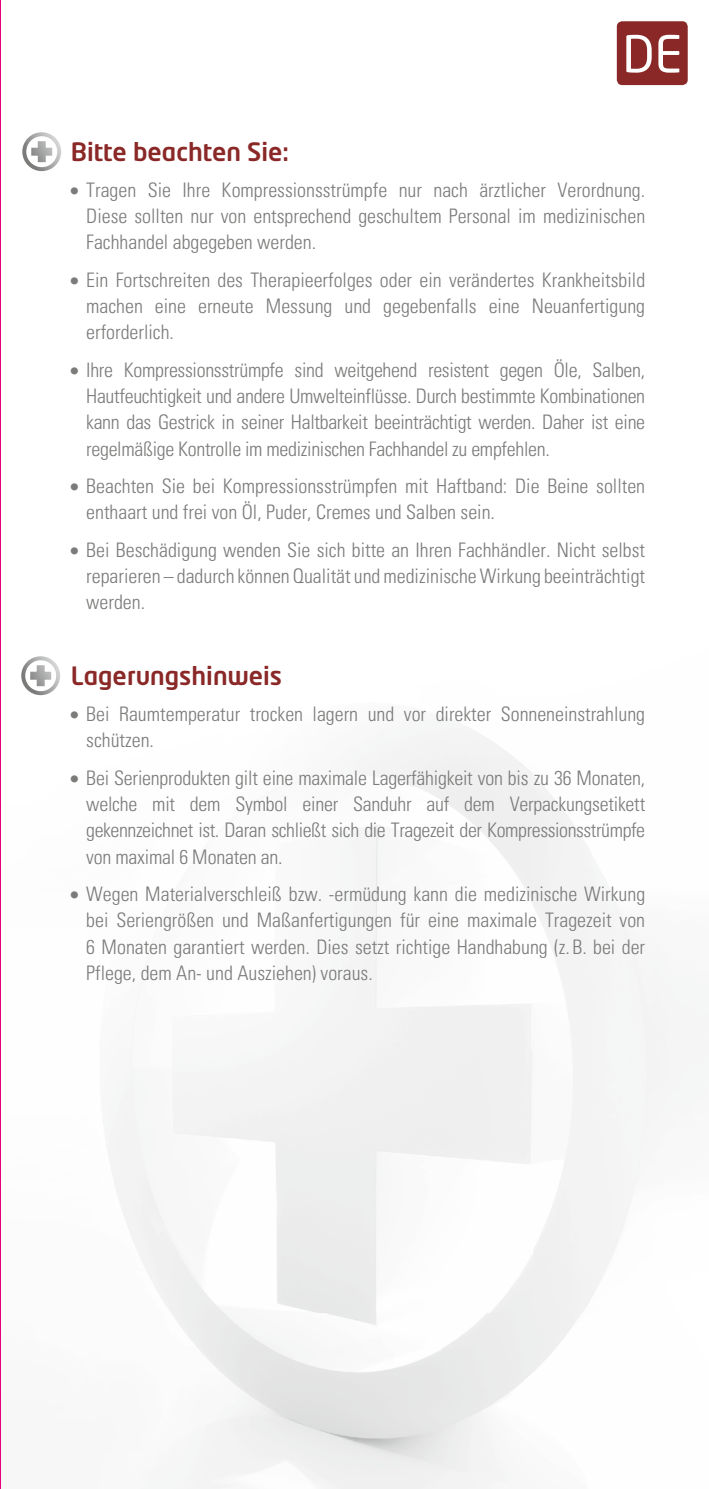
<style>
.page{position:relative;width:709px;height:1489px;background:#fff}
.page>*{position:absolute;margin:0;border:0;box-sizing:border-box;transform-origin:0 0}
.t1{font:50px "Neo Tech Std";color:#fff}
.t2{font:500 25px "Neo Tech Pro";color:#8a2827}
.t3{font:300 condensed 20px/26.2px "Univers LT Pro";color:#7b7b7a;text-align:justify}
</style>
<div class="page">
<img style="left:39px;top:21px;width:649px;height:1467px">
<img style="left:22px;top:132px;width:39px;height:39px">
<img style="left:31px;top:141px;width:21px;height:21px">
<img style="left:21px;top:656px;width:39px;height:39px">
<img style="left:30px;top:665px;width:21px;height:21px">
<div style="left:617px;top:21px;width:70px;height:64px;background:#8a2827;border-radius:5px"></div>
<hr style="left:0;top:0;width:1px;height:1488px;background:#e5007d">
<p class="t2" style="left:71px;top:136px;width:220px">Bitte beachten Sie:</p>
<h1 class="t1" style="left:622px;top:23px;width:61px">DE</h1>
<p class="t3" style="left:86px;top:175px;width:560px;text-indent:-17px">• Tragen Sie Ihre Kompressionsstrümpfe nur nach ärztlicher Verordnung.<br>Diese sollten nur von entsprechend geschultem Personal im medizinischen Fachhandel abgegeben werden.</p>
<p class="t3" style="left:86px;top:265px;width:560px;text-indent:-17px">• Ein Fortschreiten des Therapieerfolges oder ein verändertes Krankheitsbild machen eine erneute Messung und gegebenfalls eine Neuanfertigung erforderlich.</p>
<p class="t3" style="left:86px;top:355px;width:560px;text-indent:-17px">• Ihre Kompressionsstrümpfe sind weitgehend resistent gegen Öle, Salben, Hautfeuchtigkeit und andere Umwelteinflüsse. Durch bestimmte Kombinationen kann das Gestrick in seiner Haltbarkeit beeinträchtigt werden. Daher ist eine regelmäßige Kontrolle im medizinischen Fachhandel zu empfehlen.</p>
<p class="t3" style="left:86px;top:472px;width:560px;text-indent:-17px">• Beachten Sie bei Kompressionsstrümpfen mit Haftband: Die Beine sollten enthaart und frei von Öl, Puder, Cremes und Salben sein.</p>
<p class="t3" style="left:86px;top:535px;width:560px;text-indent:-17px">• Bei Beschädigung wenden Sie sich bitte an Ihren Fachhändler. Nicht selbst reparieren – dadurch können Qualität und medizinische Wirkung beeinträchtigt werden.</p>
<p class="t2" style="left:71px;top:660px;width:213px">Lagerungshinweis</p>
<p class="t3" style="left:86px;top:699px;width:560px;text-indent:-17px">• Bei Raumtemperatur trocken lagern und vor direkter Sonneneinstrahlung schützen.</p>
<p class="t3" style="left:86px;top:763px;width:560px;text-indent:-17px">• Bei Serienprodukten gilt eine maximale Lagerfähigkeit von bis zu 36 Monaten, welche mit dem Symbol einer Sanduhr auf dem Verpackungsetikett gekennzeichnet ist. Daran schließt sich die Tragezeit der Kompressionsstrümpfe von maximal 6 Monaten an.</p>
<p class="t3" style="left:86px;top:879px;width:560px;text-indent:-17px">• Wegen Materialverschleiß bzw. -ermüdung kann die medizinische Wirkung bei Seriengrößen und Maßanfertigungen für eine maximale Tragezeit von 6 Monaten garantiert werden. Dies setzt richtige Handhabung (z. B. bei der Pflege, dem An- und Ausziehen) voraus.</p>
</div>
